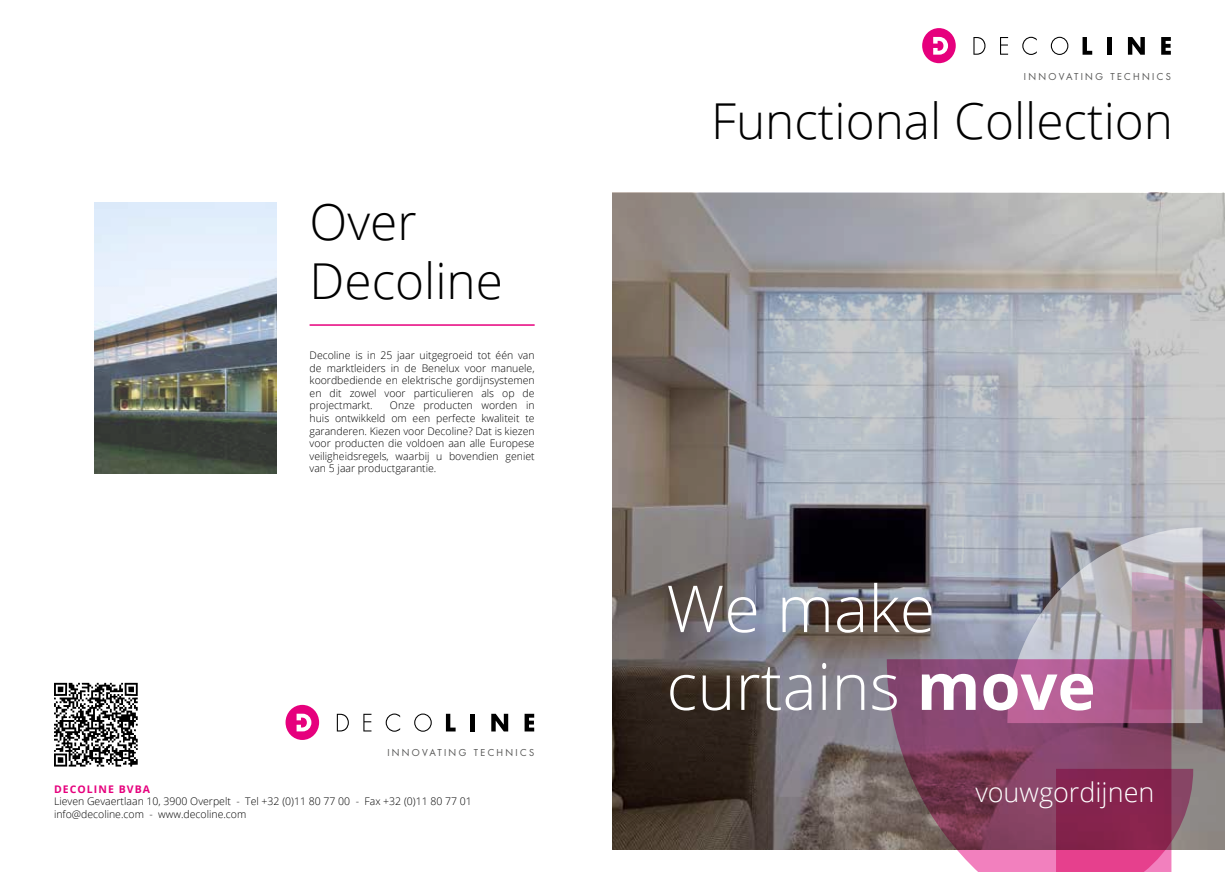
<style>
.page{position:relative;width:1225px;height:872px;background:#fff}
.page>*{position:absolute;margin:0;border:0;box-sizing:border-box;transform-origin:0 0}
.t1{font:300 64.8px/77.7px "Open Sans";color:#fff}
.t2{font:300 49.5px/59.4px "Open Sans";color:#000}
.t3{font:300 27px "Open Sans";color:#fff}
.t4{font:300 10.5px/12.6px "Open Sans";color:#000;text-align:justify}
.t5{font:700 10.5px "Open Sans";letter-spacing:.1em;color:#e6007d}
.t6{font:9.3px "Futura";letter-spacing:.25em;color:#575756}
.s1{font-weight:700}
</style>
<div class="page">
<img style="left:612px;top:193px;width:613px;height:656px">
<svg style="left:1171px;top:769px;width:22px;height:103px"></svg>
<svg style="left:1007px;top:527px;width:218px;height:196px"></svg>
<svg style="left:886px;top:659px;width:285px;height:213px"></svg>
<svg style="left:973px;top:37px;width:12px;height:18px"></svg>
<svg style="left:1000px;top:37px;width:8px;height:18px"></svg>
<svg style="left:1022px;top:37px;width:14px;height:18px"></svg>
<svg style="left:1050px;top:37px;width:18px;height:18px"></svg>
<svg style="left:1082px;top:37px;width:10px;height:18px"></svg>
<hr style="left:1107px;top:37px;width:4px;height:18px;background:#000">
<svg style="left:1128px;top:37px;width:16px;height:18px"></svg>
<svg style="left:1161px;top:37px;width:9px;height:18px"></svg>
<div style="left:922px;top:28px;width:33px;height:35px;background:#e6007d;border-radius:50%"></div>
<svg style="left:933px;top:37px;width:15px;height:18px"></svg>
<img style="left:95px;top:202px;width:181px;height:271px">
<hr style="left:309px;top:324px;width:225px;height:2px;background:#e6007d">
<svg style="left:337px;top:714px;width:12px;height:17px"></svg>
<svg style="left:363px;top:714px;width:8px;height:17px"></svg>
<svg style="left:386px;top:713px;width:14px;height:18px"></svg>
<svg style="left:414px;top:713px;width:18px;height:18px"></svg>
<svg style="left:446px;top:714px;width:9px;height:17px"></svg>
<div style="left:470px;top:714px;width:5px;height:17px;background:#000"></div>
<svg style="left:491px;top:714px;width:17px;height:17px"></svg>
<svg style="left:524px;top:714px;width:10px;height:17px"></svg>
<div style="left:285px;top:705px;width:34px;height:35px;background:#e6007d;border-radius:50%"></div>
<svg style="left:296px;top:713px;width:15px;height:18px"></svg>
<svg style="left:54px;top:683px;width:84px;height:83px"></svg>
<h2 class="t2" style="left:309px;top:191px;width:195px">Over<br>Decoline</h2>
<p class="t4" style="left:309px;top:348px;width:227px">Decoline is in 25 jaar uitgegroeid tot één van de marktleiders in de Benelux voor manuele, koordbediende en elektrische gordijnsystemen en dit zowel voor particulieren als op de projectmarkt.</p>
<p class="t4" style="left:309px;top:399px;width:227px;text-indent:80px">Onze producten worden in huis ontwikkeld om een perfecte kwaliteit te garanderen. Kiezen voor Decoline? Dat is kiezen voor producten die voldoen aan alle Europese veiligheidsregels, waarbij u bovendien geniet van 5 jaar productgarantie.</p>
<p class="t6" style="left:387px;top:747px;width:148px">INNOVATING TECHNICS</p>
<p class="t5" style="left:54px;top:781px;width:98px">DECOLINE BVBA</p>
<p class="t4" style="left:54px;top:795px;width:419px">Lieven Gevaertlaan 10, 3900 Overpelt - Tel +32 (0)11 80 77 00 - Fax +32 (0)11 80 77 01 info@decoline.com - www.decoline.com</p>
<p class="t6" style="left:1024px;top:70px;width:148px">INNOVATING TECHNICS</p>
<h2 class="t2" style="left:711px;top:90px;width:463px">Functional Collection</h2>
<h1 class="t1" style="left:666px;top:568px;width:431px">We make curtains <span class="s1">move</span></h1>
<h3 class="t3" style="left:975px;top:774px;width:181px">vouwgordijnen</h3>
</div>
